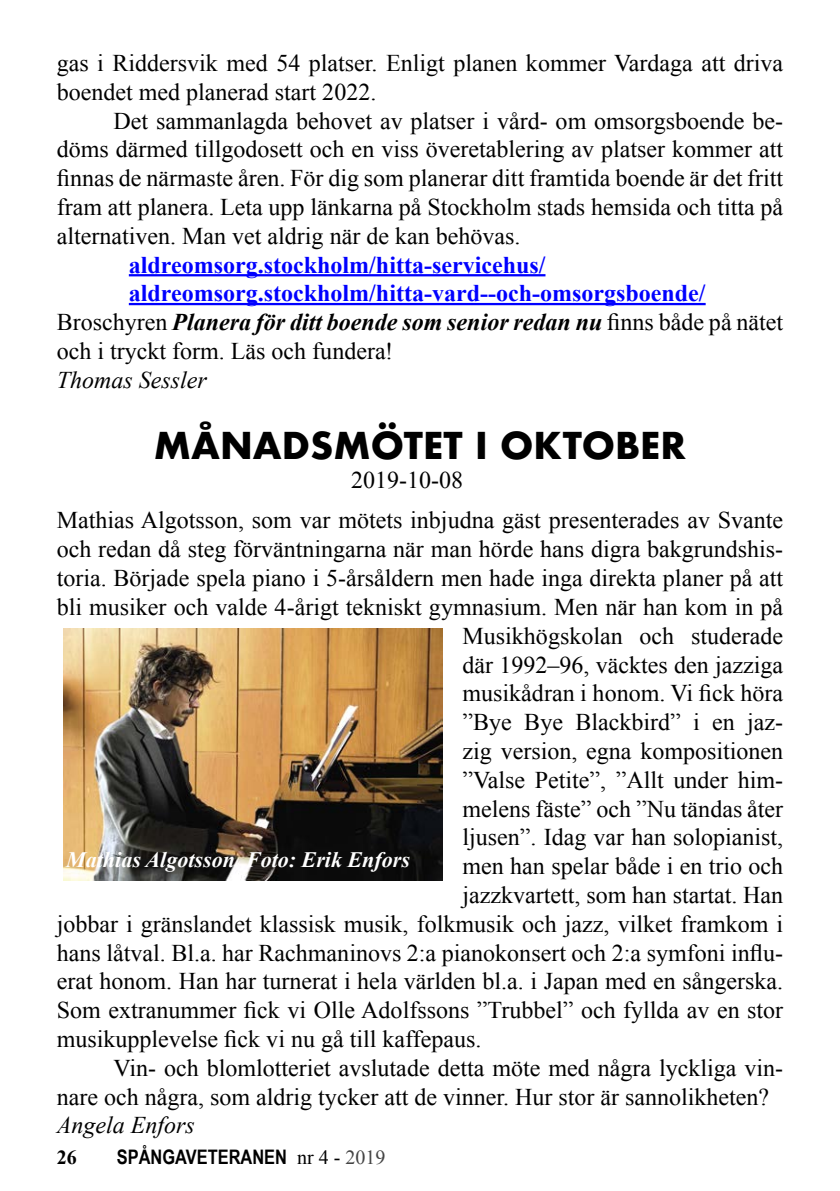
<style>
.page{position:relative;width:840px;height:1191px;background:#fff}
.page>*{position:absolute;margin:0;border:0;box-sizing:border-box;transform-origin:0 0}
.t1{font:700 36px "Futura";color:#000}
.t2{font:24px/28.8px "Times New Roman";color:#000}
.t3{font:700 24px "Times New Roman";color:#00f}
.t4{font:italic 700 24px "Times New Roman";color:#000}
.t5{font:italic 24px "Times New Roman";color:#000}
.t6{font:italic 700 22px "Times New Roman";color:#fff}
.t7{font:700 20px "Arial Narrow";color:#000}
.t8{font:700 20px "Times New Roman";color:#000}
.s1{font-weight:400;font-style:normal}
.s2{font-family:"Times New Roman";font-weight:400}
.s3{font-family:"Times New Roman";font-weight:400;color:#444}
</style>
<div class="page">
<img style="left:63px;top:628px;width:379px;height:252px">
<hr style="left:129px;top:274px;width:416px;height:2px;background:#00f">
<hr style="left:129px;top:303px;width:576px;height:2px;background:#00f">
<p class="t2" style="left:57px;top:48px;width:727px">gas i Riddersvik med 54 platser. Enligt planen kommer Vardaga att driva boendet med planerad start 2022.</p>
<p class="t2" style="left:57px;top:106px;width:727px;text-align:justify;text-indent:57px">Det sammanlagda behovet av platser i vård- om omsorgsboende be&shy;döms därmed tillgodosett och en viss överetablering av platser kommer att finnas de närmaste åren. För dig som planerar ditt framtida boende är det fritt fram att planera. Leta upp länkarna på Stockholm stads hemsida och titta på alternativen. Man vet aldrig när de kan behövas.</p>
<p class="t3" style="left:129px;top:248px;width:418px">aldreomsorg.stockholm/hitta-servicehus/</p>
<p class="t3" style="left:129px;top:277px;width:578px">aldreomsorg.stockholm/hitta-vard--och-omsorgsboende/</p>
<p class="t4" style="left:57px;top:305px;width:727px"><span class="s1">Broschyren</span> Planera för ditt boende som senior redan nu <span class="s1">finns både på nätet</span></p>
<p class="t2" style="left:57px;top:336px;width:338px">och i tryckt form. Läs och fundera!</p>
<p class="t5" style="left:57px;top:363px;width:151px">Thomas Sessler</p>
<h1 class="t1" style="left:154px;top:419px;width:533px">MÅNADSMÖTET I OKTOBER</h1>
<p class="t2" style="left:57px;top:459px;width:727px;line-height:40.8px;text-indent:294px">2019-10-08<br>Mathias Algotsson, som var mötets inbjudna gäst presenterades av Svante</p>
<p class="t2" style="left:57px;top:534px;width:727px">och redan då steg förväntningarna när man hörde hans digra bakgrundshis-</p>
<p class="t2" style="left:57px;top:563px;width:727px">toria. Började spela piano i 5-årsåldern men hade inga direkta planer på att</p>
<p class="t2" style="left:57px;top:592px;width:727px">bli musiker och valde 4-årigt tekniskt gymnasium. Men när han kom in på</p>
<p class="t2" style="left:462px;top:621px;width:322px">Musikhögskolan och studerade</p>
<p class="t2" style="left:462px;top:649px;width:322px">där 1992–96, väcktes den jazziga</p>
<p class="t2" style="left:462px;top:678px;width:322px">musikådran i honom. Vi fick höra</p>
<p class="t2" style="left:462px;top:707px;width:322px">”Bye Bye Blackbird” i en jaz-</p>
<p class="t2" style="left:462px;top:736px;width:322px">zig version, egna kompositionen</p>
<p class="t2" style="left:462px;top:765px;width:322px">”Valse Petite”, ”Allt under him-</p>
<p class="t2" style="left:462px;top:793px;width:322px">melens fäste” och ”Nu tändas åter</p>
<p class="t2" style="left:462px;top:822px;width:322px">ljusen”. Idag var han solopianist,</p>
<p class="t2" style="left:462px;top:851px;width:322px">men han spelar både i en trio och</p>
<p class="t2" style="left:462px;top:880px;width:322px">jazzkvartett, som han startat. Han</p>
<p class="t2" style="left:57px;top:909px;width:727px">jobbar i gränslandet klassisk musik, folkmusik och jazz, vilket framkom i</p>
<p class="t2" style="left:57px;top:937px;width:727px">hans låtval. Bl.a. har Rachmaninovs 2:a pianokonsert och 2:a symfoni influ-</p>
<p class="t2" style="left:57px;top:966px;width:727px">erat honom. Han har turnerat i hela världen bl.a. i Japan med en sångerska.</p>
<p class="t2" style="left:57px;top:995px;width:727px">Som extranummer fick vi Olle Adolfssons ”Trubbel” och fyllda av en stor</p>
<p class="t2" style="left:57px;top:1024px;width:426px">musikupplevelse fick vi nu gå till kaffepaus.</p>
<p class="t2" style="left:113px;top:1053px;width:671px">Vin- och blomlotteriet avslutade detta möte med några lyckliga vin-</p>
<p class="t2" style="left:57px;top:1081px;width:713px">nare och några, som aldrig tycker att de vinner. Hur stor är sannolikheten?</p>
<p class="t5" style="left:57px;top:1109px;width:139px">Angela Enfors</p>
<p class="t6" style="left:66px;top:844px;width:345px">Mathias Algotsson. Foto: Erik Enfors</p>
<p class="t8" style="left:57px;top:1143px;width:21px">26</p>
<p class="t7" style="left:117px;top:1145px;width:270px">SPÅNGAVETERANEN <span class="s2">nr 4 -</span> <span class="s3">2019</span></p>
</div>
